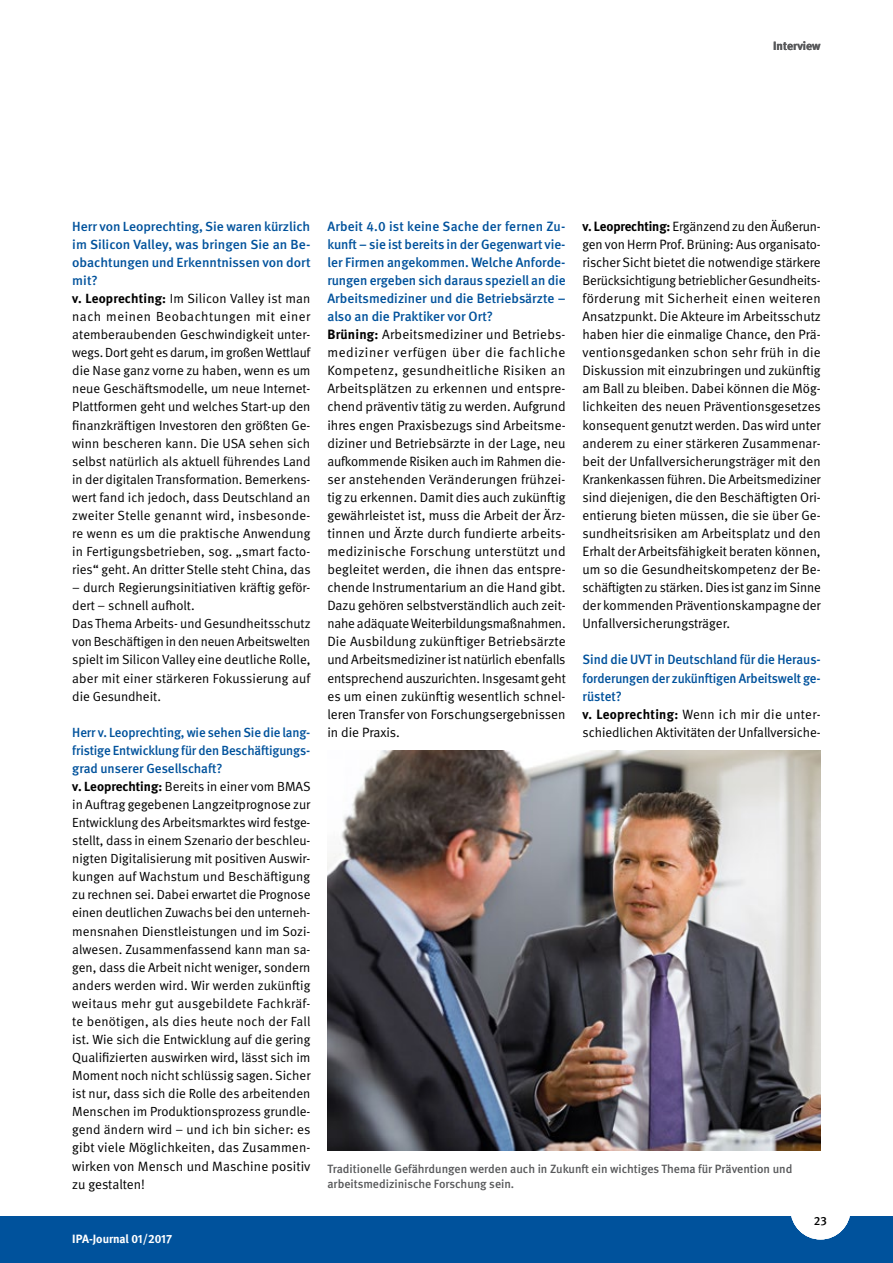
<style>
.page{position:relative;width:893px;height:1263px;background:#fff}
.page>*{position:absolute;margin:0;border:0;box-sizing:border-box;transform-origin:0 0}
.t1{font:13.5px/18px "DGUV Meta";color:#000;text-align:justify}
.t2{font:500 13.5px/18px "DGUV Meta";letter-spacing:-.01em;color:#00529c}
.t3{font:13.2px/18px "DGUV Meta";color:#000}
.t4{font:500 12px/15px "DGUV Meta";color:#58595b}
.t5{font:700 12px "DGUV Meta";letter-spacing:-.005em;color:#fff}
.t6{font:700 12px "DGUV Meta";color:#58595b}
.t7{font:500 12px "DGUV Meta";color:#000}
.s1{font-weight:500;color:#00529c}
.s2{font-weight:700}
.s3{font-weight:700;color:#000}
.s4{font-weight:400;color:#000}
</style>
<div class="page">
<div style="left:0;top:1216px;width:893px;height:47px;background:#00529c"></div>
<div style="left:791px;top:1179px;width:59px;height:60px;background:#fff;border-radius:50%"></div>
<img style="left:327px;top:750px;width:494px;height:401px">
<p class="t6" style="left:773px;top:39px;width:49px">Interview</p>
<p class="t3" style="left:72px;top:217px;width:240px"><span class="s1">Herr von Leoprechting, Sie waren kürzlich im Silicon Valley, was bringen Sie an Be&shy;obachtungen und Erkenntnissen von dort mit?<br></span><span class="s2">v. Leoprechting:</span> Im Silicon Valley ist man nach meinen Beobachtungen mit einer atemberaubenden Geschwindigkeit unter&shy;wegs. Dort geht es darum, im großen Wettlauf die Nase ganz vorne zu haben, wenn es um neue Geschäftsmodelle, um neue Internet-Plattformen geht und welches Start-up den finanzkräftigen Investoren den größten Ge&shy;winn bescheren kann. Die USA sehen sich selbst natürlich als aktuell führendes Land in der digitalen Transformation. Bemerkens&shy;wert fand ich jedoch, dass Deutschland an zweiter Stelle genannt wird, insbesonde&shy;re wenn es um die praktische Anwendung in Fertigungsbetrieben, sog. „smart facto&shy;ries“ geht. An dritter Stelle steht China, das</p>
<p class="t3" style="left:72px;top:579px;width:240px">– durch Regierungsinitiativen kräftig geför&shy;dert – schnell aufholt.<br>Das Thema Arbeits- und Gesundheitsschutz von Beschäftigen in den neuen Arbeitswelten spielt im Silicon Valley eine deutliche Rolle, aber mit einer stärkeren Fokussierung auf die Gesundheit.</p>
<p class="t3" style="left:72px;top:723px;width:240px"><span class="s1">Herr v. Leoprechting, wie sehen Sie die lang&shy;fristige Entwicklung für den Beschäftigungs&shy;grad unserer Gesellschaft?<br></span><span class="s2">v. Leoprechting:</span> Bereits in einer vom BMAS in Auftrag gegebenen Langzeitprognose zur Entwicklung des Arbeitsmarktes wird festge&shy;stellt, dass in einem Szenario der beschleu&shy;nigten Digitalisierung mit positiven Auswir&shy;kungen auf Wachstum und Beschäftigung zu rechnen sei. Dabei erwartet die Prognose einen deutlichen Zuwachs bei den unterneh&shy;mensnahen Dienstleistungen und im Sozi&shy;alwesen. Zusammenfassend kann man sa&shy;gen, dass die Arbeit nicht weniger, sondern anders werden wird. Wir werden zukünftig weitaus mehr gut ausgebildete Fachkräf&shy;te benötigen, als dies heute noch der Fall ist. Wie sich die Entwicklung auf die gering Qualifizierten auswirken wird, lässt sich im Moment noch nicht schlüssig sagen. Sicher ist nur, dass sich die Rolle des arbeitenden Menschen im Produktionsprozess grundle&shy;gend ändern wird – und ich bin sicher: es</p>
<p class="t1" style="left:72px;top:1139px;width:240px">gibt viele Möglichkeiten, das Zusammen&shy;wirken von Mensch und Maschine positiv zu gestalten!</p>
<p class="t5" style="left:72px;top:1231px;width:101px">IPA-Journal 01/2017</p>
<p class="t1" style="left:327px;top:217px;width:240px;text-align:left"><span class="s1">Arbeit 4.0 ist keine Sache der fernen Zu&shy;kunft – sie ist bereits in der Gegenwart vie&shy;ler Firmen angekommen. Welche Anforde&shy;rungen ergeben sich daraus speziell an die Arbeitsmediziner und die Betriebsärzte – also an die Praktiker vor Ort?<br></span><span class="s2">Brüning:</span> Arbeitsmediziner und Betriebs&shy;mediziner verfügen über die fachliche Kompetenz, gesundheitliche Risiken an Arbeitsplätzen zu erkennen und entspre&shy;chend präventiv tätig zu werden. Aufgrund ihres engen Praxisbezugs sind Arbeitsme&shy;diziner und Betriebsärzte in der Lage, neu aufkommende Risiken auch im Rahmen die&shy;ser anstehenden Veränderungen frühzei&shy;tig zu erkennen. Damit dies auch zukünftig gewährleistet ist, muss die Arbeit der Ärz&shy;tinnen und Ärzte durch fundierte arbeits&shy;medizinische Forschung unterstützt und begleitet werden, die ihnen das entspre&shy;chende Instrumentarium an die Hand gibt.<br>Dazu gehören selbstverständlich auch zeit&shy;nahe adäquate Weiterbildungsmaßnahmen.<br>Die Ausbildung zukünftiger Betriebsärzte und Arbeitsmediziner ist natürlich ebenfalls entsprechend auszurichten. Insgesamt geht es um einen zukünftig wesentlich schnel&shy;leren Transfer von Forschungsergebnissen in die Praxis.</p>
<p class="t1" style="left:583px;top:217px;width:240px"><span class="s2">v. Leoprechting:</span> Ergänzend zu den Äußerun&shy;gen von Herrn Prof. Brüning: Aus organisato&shy;rischer Sicht bietet die notwendige stärkere Berücksichtigung betrieblicher Gesundheits&shy;förderung mit Sicherheit einen weiteren Ansatzpunkt. Die Akteure im Arbeitsschutz haben hier die einmalige Chance, den Prä&shy;ventionsgedanken schon sehr früh in die Diskussion mit einzubringen und zukünftig am Ball zu bleiben. Dabei können die Mög&shy;lichkeiten des neuen Präventionsgesetzes konsequent genutzt werden. Das wird unter anderem zu einer stärkeren Zusammenar&shy;beit der Unfallversicherungsträger mit den Krankenkassen führen. Die Arbeitsmediziner sind diejenigen, die den Beschäftigten Ori&shy;entierung bieten müssen, die sie über Ge&shy;sundheitsrisiken am Arbeitsplatz und den Erhalt der Arbeitsfähigkeit beraten können, um so die Gesundheitskompetenz der Be&shy;schäftigten zu stärken. Dies ist ganz im Sinne der kommenden Präventionskampagne der Unfallversicherungsträger.</p>
<p class="t2" style="left:583px;top:651px;width:240px">Sind die UVT in Deutschland für die Heraus&shy;forderungen der zukünftigen Arbeitswelt ge&shy;rüstet?<br><span class="s3">v. Leoprechting:</span> <span class="s4">Wenn ich mir die unter&shy;schiedlichen Aktivitäten der Unfallversiche-</span></p>
<p class="t4" style="left:327px;top:1161px;width:466px">Traditionelle Gefährdungen werden auch in Zukunft ein wichtiges Thema für Prävention und arbeitsmedizinische Forschung sein.</p>
<p class="t7" style="left:814px;top:1213px;width:15px">23</p>
</div>
